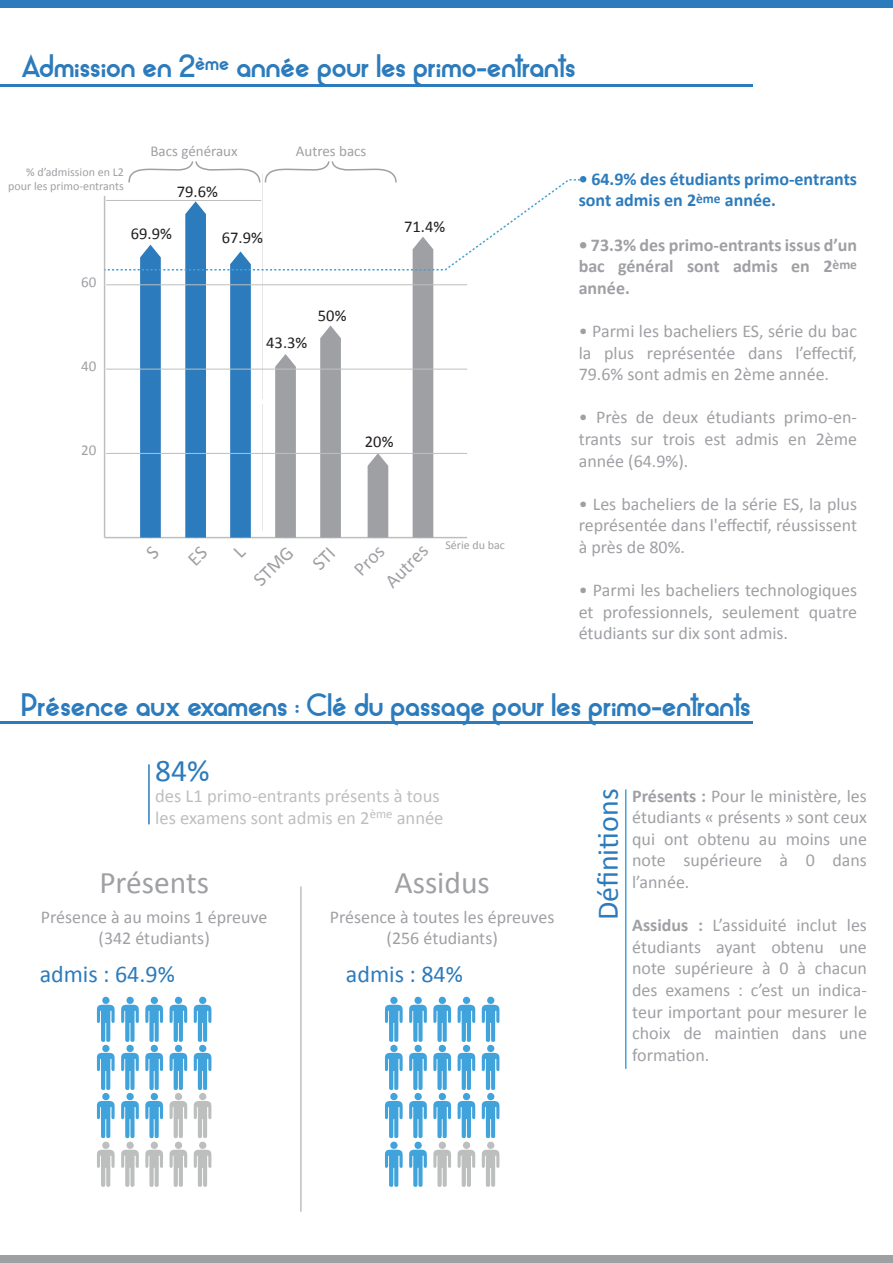
<style>
.page{position:relative;width:893px;height:1263px;background:#fff}
.page>*{position:absolute;margin:0;border:0;box-sizing:border-box;transform-origin:0 0}
.t1{font:31.5px "Calibri";color:#9fa0a4}
.t2{font:31.5px "Calibri";color:#2c7bbc}
.t3{font:30px "Calibri";color:#2c7bbc}
.t4{font:28.5px "Alpaca Scarlett Demo";color:#2c7bbc}
.t5{font:24px "Calibri";color:#2c7bbc}
.t6{font:19.5px "Calibri";color:#9fa0a4}
.t7{font:18.6px/22.2px "Calibri";color:#bdbfbf}
.t8{font:18px/21.6px "Calibri";color:#9fa0a4;text-align:justify}
.t9{font:700 18px/21.6px "Calibri";color:#9fa0a4;text-align:justify}
.t10{font:700 18px/21.6px "Calibri";color:#2c7bbc}
.t11{font:16.5px "Calibri";color:#231f20}
.t12{font:15px "Calibri";color:#9fa0a4}
.t13{font:12px/14.4px "Calibri";color:#9fa0a4;text-align:right}
.s1{font-weight:700}
</style>
<div class="page">
<hr style="left:60px;top:761px;width:1px;height:78px;background:#231f20">
<hr style="left:64px;top:536px;width:446px;height:2px;background:#231f20">
<hr style="left:64px;top:200px;width:1px;height:337px;background:#231f20">
<svg style="left:64px;top:529px;width:12px;height:9px"></svg>
<hr style="left:104px;top:196px;width:1px;height:342px;background:#bdbfbf">
<div style="left:0;top:0;width:893px;height:8px;background:#2c7bbc"></div>
<div style="left:0;top:1255px;width:893px;height:8px;background:#9fa0a4"></div>
<hr style="left:0;top:84px;width:752px;height:2px;background:#2c7bbc">
<svg style="left:385px;top:996px;width:18px;height:191px"></svg>
<svg style="left:409px;top:996px;width:18px;height:191px"></svg>
<svg style="left:433px;top:996px;width:18px;height:191px"></svg>
<svg style="left:457px;top:996px;width:18px;height:191px"></svg>
<svg style="left:482px;top:996px;width:17px;height:191px"></svg>
<hr style="left:625px;top:789px;width:1px;height:280px;background:#40a3db">
<hr style="left:0;top:721px;width:752px;height:3px;background:#2c7bbc">
<svg style="left:97px;top:996px;width:18px;height:191px"></svg>
<svg style="left:121px;top:996px;width:18px;height:191px"></svg>
<svg style="left:145px;top:996px;width:18px;height:191px"></svg>
<svg style="left:169px;top:996px;width:18px;height:191px"></svg>
<svg style="left:194px;top:996px;width:17px;height:191px"></svg>
<hr style="left:300px;top:886px;width:2px;height:326px;background:#bdbfbf">
<svg style="left:105px;top:161px;width:478px;height:377px"></svg>
<hr style="left:106px;top:453px;width:361px;height:1px;background:#bdbfbf">
<hr style="left:106px;top:369px;width:361px;height:1px;background:#bdbfbf">
<hr style="left:106px;top:285px;width:361px;height:1px;background:#bdbfbf">
<hr style="left:106px;top:200px;width:155px;height:1px;background:#bdbfbf">
<hr style="left:148px;top:764px;width:2px;height:60px;background:#2c7bbc">
<h3 class="t4" style="left:22px;top:51px;width:555px">Admission en 2<sup>ème</sup> année pour les primo-entrants</h3>
<p class="t13" style="left:8px;top:165px;width:117px">% d’admission en L2 pour les primo-entrants</p>
<p class="t12" style="left:150px;top:141px;width:89px">Bacs généraux</p>
<p class="t12" style="left:296px;top:141px;width:72px">Autres bacs</p>
<p class="t11" style="left:177px;top:181px;width:43px">79.6%</p>
<p class="t11" style="left:131px;top:223px;width:43px">69.9%</p>
<p class="t11" style="left:222px;top:227px;width:43px">67.9%</p>
<p class="t12" style="left:81px;top:272px;width:17px">60</p>
<p class="t12" style="left:81px;top:356px;width:17px">40</p>
<p class="t11" style="left:266px;top:332px;width:43px">43.3%</p>
<p class="t11" style="left:318px;top:305px;width:30px">50%</p>
<p class="t11" style="left:404px;top:216px;width:43px">71.4%</p>
<p class="t12" style="left:81px;top:441px;width:17px">20</p>
<p class="t11" style="left:365px;top:431px;width:30px">20%</p>
<p class="t6" style="left:248px;top:574px;width:49px;rotate:-45deg">STMG</p>
<p class="t6" style="left:379px;top:575px;width:53px;rotate:-45deg">Autres</p>
<p class="t6" style="left:348px;top:563px;width:36px;rotate:-45deg">Pros</p>
<p class="t13" style="left:445px;top:538px;width:61px">Série du bac</p>
<p class="t10" style="left:579px;top:168px;width:280px">• 64.9% des étudiants primo-entrants sont admis en 2<sup>ème</sup> année.</p>
<p class="t9" style="left:579px;top:234px;width:280px">• 73.3% des primo-entrants issus d’un bac général sont admis en 2<sup>ème </sup>année.</p>
<p class="t8" style="left:579px;top:320px;width:280px">• Parmi les bacheliers ES, série du bac la plus représentée dans l’effectif, 79.6% sont admis en 2ème année.</p>
<p class="t8" style="left:579px;top:407px;width:280px">• Près de deux étudiants primo-en&shy;trants sur trois est admis en 2ème année (64.9%).</p>
<p class="t8" style="left:579px;top:493px;width:280px">• Les bacheliers de la série ES, la plus représentée dans l'effectif, réussissent à près de 80%.</p>
<p class="t8" style="left:579px;top:580px;width:280px">• Parmi les bacheliers technologiques et professionnels, seulement quatre étudiants sur dix sont admis.</p>
<h3 class="t4" style="left:22px;top:689px;width:731px">Présence aux examens : Clé du passage pour les primo-entrants</h3>
<h1 class="t2" style="left:155px;top:750px;width:56px">84%</h1>
<p class="t7" style="left:155px;top:784px;width:290px">des L1 primo-entrants présents à tous les examens sont admis en 2<sup>ème</sup> année</p>
<h1 class="t1" style="left:99px;top:863px;width:111px">Présents</h1>
<h1 class="t1" style="left:394px;top:863px;width:97px">Assidus</h1>
<p class="t8" style="left:41px;top:906px;width:228px;text-align:center">Présence à au moins 1 épreuve (342 étudiants)</p>
<h3 class="t5" style="left:40px;top:959px;width:137px">admis : 64.9%</h3>
<h3 class="t5" style="left:346px;top:959px;width:118px">admis : 84%</h3>
<p class="t8" style="left:330px;top:906px;width:226px">Présence à toutes les épreuves</p>
<p class="t8" style="left:387px;top:927px;width:113px">(256 étudiants)</p>
<h2 class="t3" style="left:589px;top:920px;width:133px;rotate:-90deg">Définitions</h2>
<p class="t8" style="left:632px;top:785px;width:236px"><span class="s1">Présents :</span> Pour le ministère, les étudiants « présents » sont ceux qui ont obtenu au moins une note supérieure à 0 dans l’année.</p>
<p class="t8" style="left:632px;top:914px;width:236px"><span class="s1">Assidus :</span> L’assiduité inclut les étudiants ayant obtenu une note supérieure à 0 à chacun des examens : c’est un indica&shy;teur important pour mesurer le choix de maintien dans une formation.</p>
</div>
